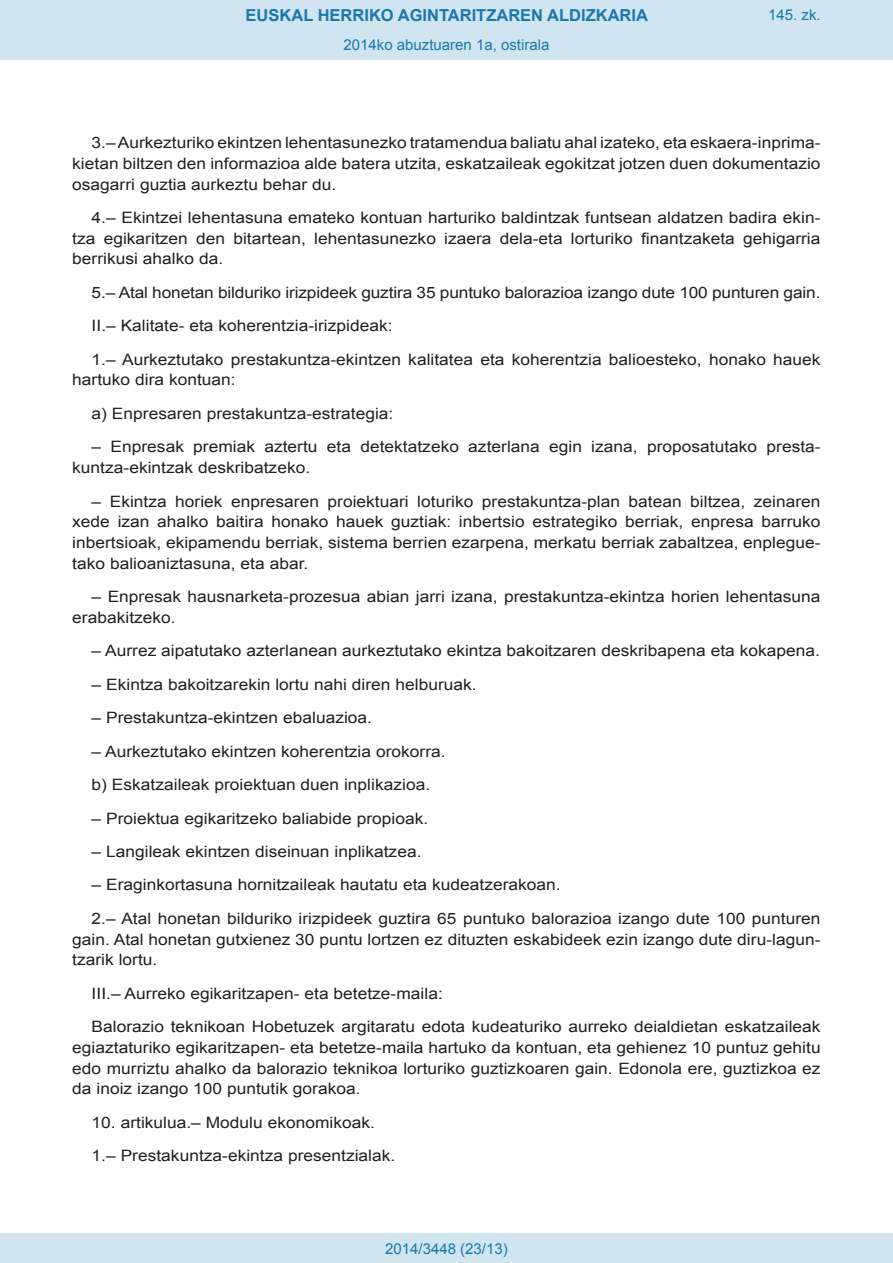
<style>
.page{position:relative;width:893px;height:1263px;background:#fff}
.page>*{position:absolute;margin:0;border:0;box-sizing:border-box;transform-origin:0 0}
.t1{font:700 16.5px "Arial";color:#1879ad}
.BOPVDetalle{font:15.6px/20.7px "Arial";color:#231f20;text-align:justify;scale:1.11 1}
.Paginacion_Centro{font:15px "Arial";color:#1879ad}
</style>
<div class="page">
<div style="left:0;top:0;width:893px;height:60px;background:#d0e5f0"></div>
<div style="left:0;top:1233px;width:893px;height:30px;background:#d0e5f0"></div>
<p class="t1" style="left:246px;top:4px;width:404px">EUSKAL HERRIKO AGINTARITZAREN ALDIZKARIA</p>
<p class="Paginacion_Centro" style="left:343px;top:35px;width:207px">2014ko abuztuaren 1a, ostirala</p>
<p class="Paginacion_Centro" style="left:768px;top:5px;width:54px">145. zk.</p>
<p class="BOPVDetalle" style="left:72px;top:132px;width:676px;text-indent:19px">3.– Aurkezturiko ekintzen lehentasunezko tratamendua baliatu ahal izateko, eta eskaera-inprima&shy;kietan biltzen den informazioa alde batera utzita, eskatzaileak egokitzat jotzen duen dokumentazio osagarri guztia aurkeztu behar du.</p>
<p class="BOPVDetalle" style="left:72px;top:207px;width:676px;text-indent:19px">4.– Ekintzei lehentasuna emateko kontuan harturiko baldintzak funtsean aldatzen badira ekin&shy;tza egikaritzen den bitartean, lehentasunezko izaera dela-eta lorturiko finantzaketa gehigarria berrikusi ahalko da.</p>
<p class="BOPVDetalle" style="left:92px;top:282px;width:658px">5.– Atal honetan bilduriko irizpideek guztira 35 puntuko balorazioa izango dute 100 punturen gain.</p>
<p class="BOPVDetalle" style="left:92px;top:316px;width:273px">II.– Kalitate- eta koherentzia-irizpideak:</p>
<p class="BOPVDetalle" style="left:72px;top:349px;width:676px;text-indent:19px">1.– Aurkeztutako prestakuntza-ekintzen kalitatea eta koherentzia balioesteko, honako hauek hartuko dira kontuan:</p>
<p class="BOPVDetalle" style="left:92px;top:403px;width:273px">a) Enpresaren prestakuntza-estrategia:</p>
<p class="BOPVDetalle" style="left:72px;top:437px;width:676px;text-indent:19px">– Enpresak premiak aztertu eta detektatzeko azterlana egin izana, proposatutako presta&shy;kuntza-ekintzak deskribatzeko.</p>
<p class="BOPVDetalle" style="left:72px;top:491px;width:676px;text-indent:19px">– Ekintza horiek enpresaren proiektuari loturiko prestakuntza-plan batean biltzea, zeinaren xede izan ahalko baitira honako hauek guztiak: inbertsio estrategiko berriak, enpresa barruko inbertsioak, ekipamendu berriak, sistema berrien ezarpena, merkatu berriak zabaltzea, enplegue&shy;tako balioaniztasuna, eta abar.</p>
<p class="BOPVDetalle" style="left:72px;top:586px;width:676px;text-indent:19px">– Enpresak hausnarketa-prozesua abian jarri izana, prestakuntza-ekintza horien lehentasuna erabakitzeko.</p>
<p class="BOPVDetalle" style="left:92px;top:641px;width:658px">– Aurrez aipatutako azterlanean aurkeztutako ekintza bakoitzaren deskribapena eta kokapena.</p>
<p class="BOPVDetalle" style="left:92px;top:674px;width:348px">– Ekintza bakoitzarekin lortu nahi diren helburuak.</p>
<p class="BOPVDetalle" style="left:92px;top:707px;width:254px">– Prestakuntza-ekintzen ebaluazioa.</p>
<p class="BOPVDetalle" style="left:92px;top:741px;width:320px">– Aurkeztutako ekintzen koherentzia orokorra.</p>
<p class="BOPVDetalle" style="left:92px;top:774px;width:306px">b) Eskatzaileak proiektuan duen inplikazioa.</p>
<p class="BOPVDetalle" style="left:92px;top:808px;width:305px">– Proiektua egikaritzeko baliabide propioak.</p>
<p class="BOPVDetalle" style="left:92px;top:841px;width:299px">– Langileak ekintzen diseinuan inplikatzea.</p>
<p class="BOPVDetalle" style="left:92px;top:875px;width:424px">– Eraginkortasuna hornitzaileak hautatu eta kudeatzerakoan.</p>
<p class="BOPVDetalle" style="left:72px;top:908px;width:676px;text-indent:19px">2.– Atal honetan bilduriko irizpideek guztira 65 puntuko balorazioa izango dute 100 punturen gain. Atal honetan gutxienez 30 puntu lortzen ez dituzten eskabideek ezin izango dute diru-lagun&shy;tzarik lortu.</p>
<p class="BOPVDetalle" style="left:92px;top:983px;width:318px">III.– Aurreko egikaritzapen- eta betetze-maila:</p>
<p class="BOPVDetalle" style="left:72px;top:1016px;width:676px;text-indent:19px">Balorazio teknikoan Hobetuzek argitaratu edota kudeaturiko aurreko deialdietan eskatzaileak egiaztaturiko egikaritzapen- eta betetze-maila hartuko da kontuan, eta gehienez 10 puntuz gehitu edo murriztu ahalko da balorazio teknikoa lorturiko guztizkoaren gain. Edonola ere, guztizkoa ez da inoiz izango 100 puntutik gorakoa.</p>
<p class="BOPVDetalle" style="left:92px;top:1112px;width:257px">10. artikulua.– Modulu ekonomikoak.</p>
<p class="BOPVDetalle" style="left:92px;top:1145px;width:275px">1.– Prestakuntza-ekintza presentzialak.</p>
<p class="Paginacion_Centro" style="left:385px;top:1238px;width:124px">2014/3448 (23/13)</p>
</div>
